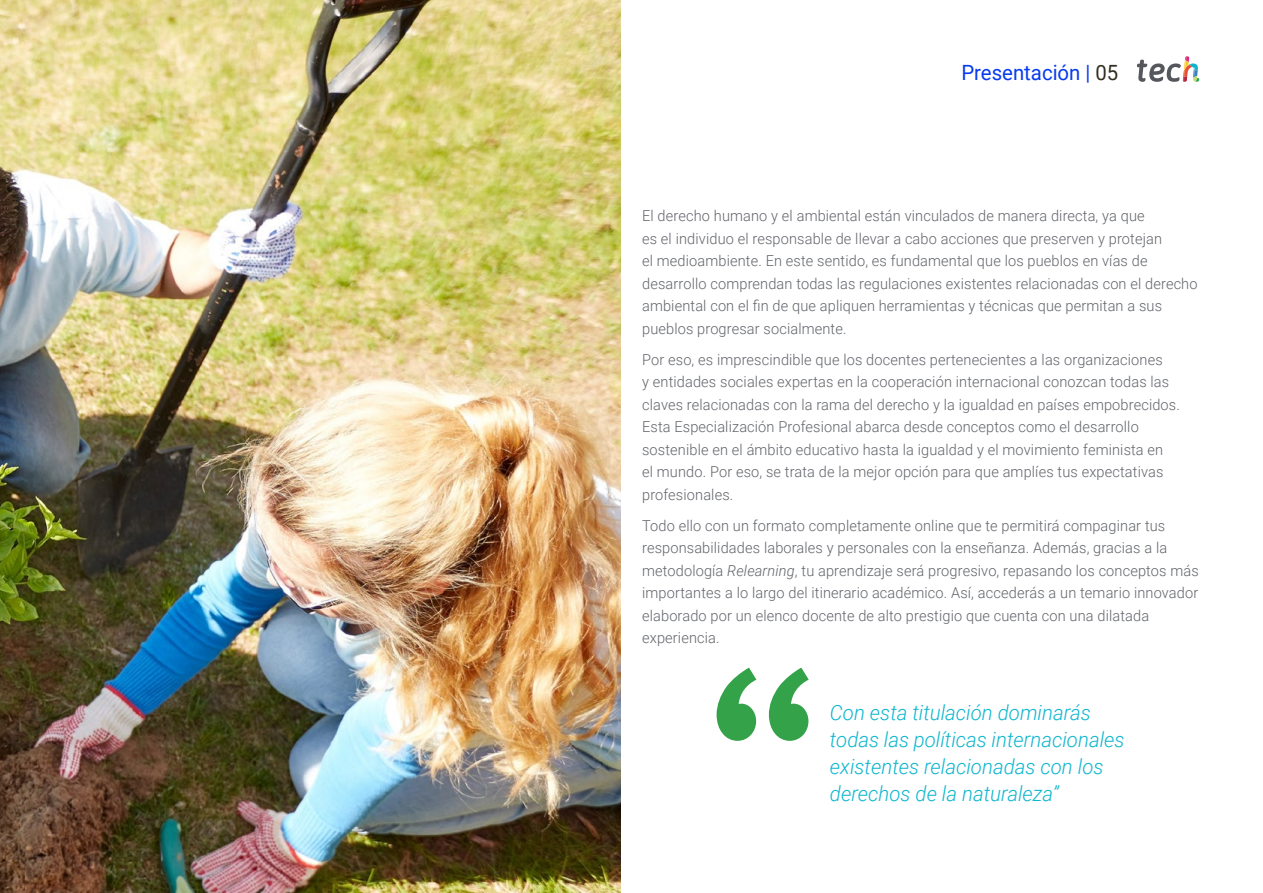
<style>
.page{position:relative;width:1263px;height:893px;background:#fff}
.page>*{position:absolute;margin:0;border:0;box-sizing:border-box;transform-origin:0 0}
.Destacados{font:italic 300 21px/27px "Roboto";color:#0fb6cf}
.Sección___Pag{font:21px "Roboto";color:#083bee}
.Texto_Simple{font:300 15px/22.5px "Roboto";letter-spacing:.01em;color:#61646a}
.s1{color:#312e20}
.s2{font-style:italic}
</style>
<div class="page">
<svg style="left:716px;top:668px;width:93px;height:73px"></svg>
<img style="left:0;top:0;width:621px;height:893px">
<svg style="left:1137px;top:56px;width:62px;height:26px"></svg>
<p class="Sección___Pag" style="left:961px;top:57px;width:159px">Presentación | <span class="s1">05</span></p>
<p class="Texto_Simple" style="left:642px;top:204px;width:557px">El derecho humano y el ambiental están vinculados de manera directa, ya que<br>es el individuo el responsable de llevar a cabo acciones que preserven y protejan<br>el medioambiente. En este sentido, es fundamental que los pueblos en vías de desarrollo comprendan todas las regulaciones existentes relacionadas con el derecho ambiental con el fin de que apliquen herramientas y técnicas que permitan a sus pueblos progresar socialmente.</p>
<p class="Texto_Simple" style="left:642px;top:348px;width:539px">Por eso, es imprescindible que los docentes pertenecientes a las organizaciones<br>y entidades sociales expertas en la cooperación internacional conozcan todas las claves relacionadas con la rama del derecho y la igualdad en países empobrecidos.<br>Esta Especialización Profesional abarca desde conceptos como el desarrollo sostenible en el ámbito educativo hasta la igualdad y el movimiento feminista en<br>el mundo. Por eso, se trata de la mejor opción para que amplíes tus expectativas profesionales.</p>
<p class="Texto_Simple" style="left:642px;top:514px;width:558px">Todo ello con un formato completamente online que te permitirá compaginar tus responsabilidades laborales y personales con la enseñanza. Además, gracias a la metodología <span class="s2">Relearning</span>, tu aprendizaje será progresivo, repasando los conceptos más importantes a lo largo del itinerario académico. Así, accederás a un temario innovador elaborado por un elenco docente de alto prestigio que cuenta con una dilatada experiencia.</p>
<p class="Destacados" style="left:830px;top:698px;width:296px">Con esta titulación dominarás todas las políticas internacionales existentes relacionadas con los derechos de la naturaleza”</p>
</div>
